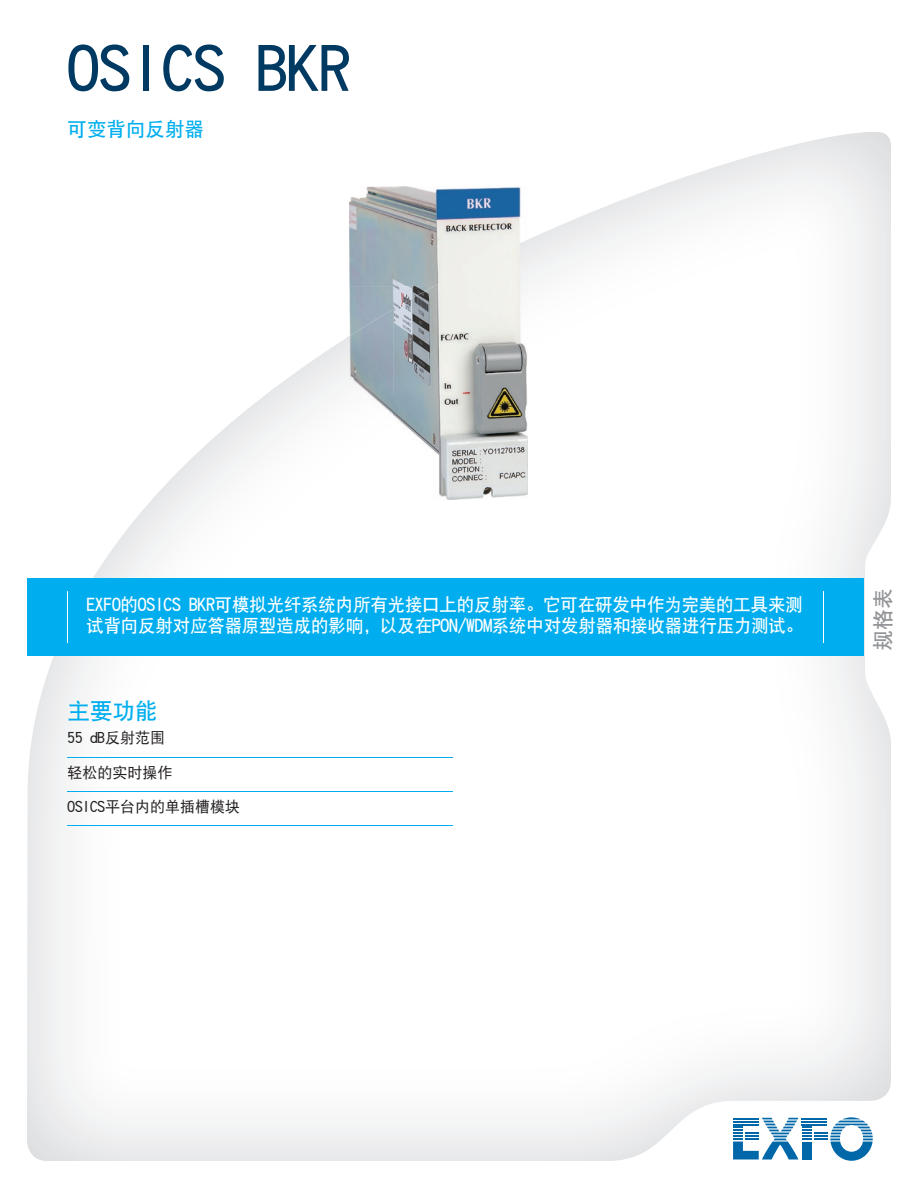
<style>
.page{position:relative;width:918px;height:1188px;background:#fff}
.page>*{position:absolute;margin:0;border:0;box-sizing:border-box;transform-origin:0 0}
.t1{font:63px "DF Hei W7";color:#003a62}
.t2{font:22.5px "DF Hei W7";color:#00aeef}
.t3{font:21px "DF Hei W7";color:#939598}
.t4{font:19.5px "DF Hei W7";color:#00aeef}
.t5{font:18px/21px "DF Hei W7";letter-spacing:-.01em;color:#fff}
.t6{font:15px "DF Hei W5";color:#231f20}
</style>
<div class="page">
<img style="left:528px;top:236px;width:8px;height:75px">
<img style="left:180px;top:423px;width:51px;height:70px">
<img style="left:158px;top:470px;width:22px;height:23px">
<img style="left:27px;top:656px;width:51px;height:455px">
<svg style="left:733px;top:1117px;width:140px;height:44px"></svg>
<div style="left:27px;top:578px;width:837px;height:78px;background:#00aeef"></div>
<hr style="left:823px;top:591px;width:1px;height:51px;background:#fff">
<hr style="left:68px;top:591px;width:1px;height:51px;background:#fff">
<hr style="left:68px;top:757px;width:385px;height:1px;background:#00aeef">
<hr style="left:68px;top:791px;width:385px;height:1px;background:#00aeef">
<hr style="left:68px;top:825px;width:385px;height:1px;background:#00aeef">
<img style="left:349px;top:186px;width:172px;height:100px">
<img style="left:349px;top:286px;width:45px;height:23px">
<img style="left:394px;top:240px;width:134px;height:260px">
<img style="left:349px;top:309px;width:45px;height:107px">
<h1 class="t1" style="left:68px;top:37px;width:285px">OSICS BKR</h1>
<p class="t4" style="left:68px;top:120px;width:138px">可变背向反射器</p>
<p class="t5" style="left:86px;top:594px;width:718px">EXFO的OSICS BKR可模拟光纤系统内所有光接口上的反射率。它可在研发中作为完美的工具来测试背向反射对应答器原型造成的影响，以及在PON/WDM系统中对发射器和接收器进行压力测试。</p>
<p class="t2" style="left:68px;top:699px;width:91px">主要功能</p>
<p class="t6" style="left:68px;top:730px;width:99px">55 dB反射范围</p>
<p class="t6" style="left:68px;top:765px;width:106px">轻松的实时操作</p>
<p class="t6" style="left:68px;top:799px;width:174px">OSICS平台内的单插槽模块</p>
<p class="t3" style="left:872px;top:651px;width:64px;rotate:-90deg">规格表</p>
</div>
